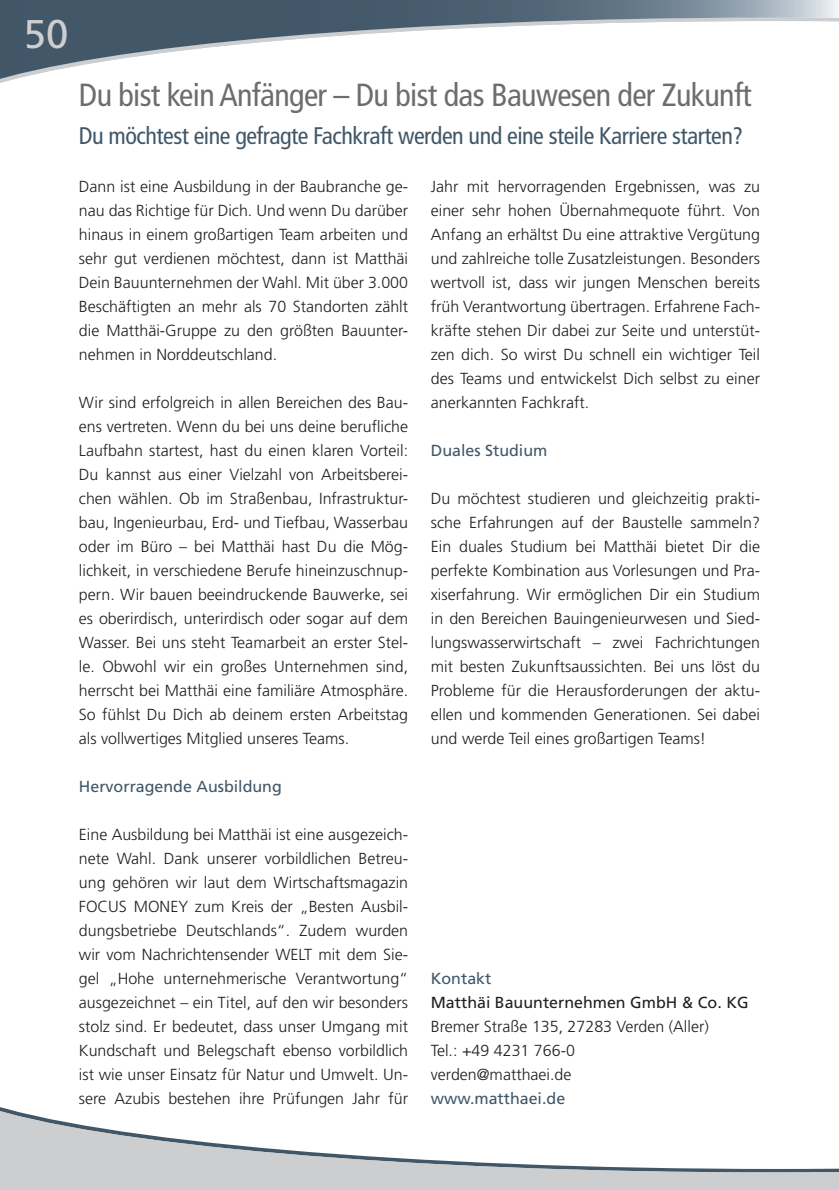
<style>
.page{position:relative;width:839px;height:1190px;background:#fff}
.page>*{position:absolute;margin:0;border:0;box-sizing:border-box;transform-origin:0 0}
.t1{font:40px "Frutiger LT Std";color:#cdced0}
.t2{font:condensed 32px "Frutiger LT Std";letter-spacing:-.02em;color:#6c6d70}
.t3{font:condensed 24px "Frutiger LT Std";letter-spacing:-.02em;color:#415768}
.t4{font:300 16px/24px "Frutiger LT Std";color:#231f20;text-align:justify}
.t5{font:16px "Frutiger LT Std";color:#415768}
.t6{font:16px "Frutiger LT Std";color:#231f20}
</style>
<div class="page">
<svg style="left:0;top:0;width:838px;height:83px"></svg>
<svg style="left:0;top:1107px;width:838px;height:83px"></svg>
<h1 class="t1" style="left:24px;top:11px;width:46px">50</h1>
<h2 class="t2" style="left:79px;top:76px;width:674px">Du bist kein Anfänger – Du bist das Bauwesen der Zukunft</h2>
<h3 class="t3" style="left:79px;top:121px;width:665px">Du möchtest eine gefragte Fachkraft werden und eine steile Karriere starten?</h3>
<p class="t4" style="left:79px;top:174px;width:330px">Dann ist eine Ausbildung in der Baubranche ge&shy;nau das Richtige für Dich. Und wenn Du darüber hinaus in einem großartigen Team arbeiten und sehr gut verdienen möchtest, dann ist Matthäi Dein Bauunternehmen der Wahl. Mit über 3.000<br>Beschäftigten an mehr als 70 Standorten zählt die Matthäi-Gruppe zu den größten Bauunter&shy;nehmen in Norddeutschland.</p>
<p class="t4" style="left:79px;top:390px;width:330px">Wir sind erfolgreich in allen Bereichen des Bau&shy;ens vertreten. Wenn du bei uns deine berufliche Laufbahn startest, hast du einen klaren Vorteil:<br>Du kannst aus einer Vielzahl von Arbeitsberei&shy;chen wählen. Ob im Straßenbau, Infrastruktur&shy;bau, Ingenieurbau, Erd- und Tiefbau, Wasserbau oder im Büro – bei Matthäi hast Du die Mög&shy;lichkeit, in verschiedene Berufe hineinzuschnup&shy;pern. Wir bauen beeindruckende Bauwerke, sei es oberirdisch, unterirdisch oder sogar auf dem Wasser. Bei uns steht Teamarbeit an erster Stel&shy;le. Obwohl wir ein großes Unternehmen sind, herrscht bei Matthäi eine familiäre Atmosphäre.<br>So fühlst Du Dich ab deinem ersten Arbeitstag als vollwertiges Mitglied unseres Teams.</p>
<p class="t5" style="left:79px;top:777px;width:204px">Hervorragende Ausbildung</p>
<p class="t4" style="left:79px;top:822px;width:330px">Eine Ausbildung bei Matthäi ist eine ausgezeich&shy;nete Wahl. Dank unserer vorbildlichen Betreu&shy;ung gehören wir laut dem Wirtschaftsmagazin FOCUS MONEY zum Kreis der „Besten Ausbil&shy;dungsbetriebe Deutschlands“. Zudem wurden wir vom Nachrichtensender WELT mit dem Sie&shy;gel „Hohe unternehmerische Verantwortung“ ausgezeichnet – ein Titel, auf den wir besonders stolz sind. Er bedeutet, dass unser Umgang mit Kundschaft und Belegschaft ebenso vorbildlich ist wie unser Einsatz für Natur und Umwelt. Un&shy;sere Azubis bestehen ihre Prüfungen Jahr für</p>
<p class="t4" style="left:430px;top:174px;width:330px">Jahr mit hervorragenden Ergebnissen, was zu einer sehr hohen Übernahmequote führt. Von Anfang an erhältst Du eine attraktive Vergütung und zahlreiche tolle Zusatzleistungen. Besonders wertvoll ist, dass wir jungen Menschen bereits früh Verantwortung übertragen. Erfahrene Fach&shy;kräfte stehen Dir dabei zur Seite und unterstüt&shy;zen dich. So wirst Du schnell ein wichtiger Teil des Teams und entwickelst Dich selbst zu einer anerkannten Fachkraft.</p>
<p class="t5" style="left:430px;top:441px;width:118px">Duales Studium</p>
<p class="t4" style="left:430px;top:486px;width:330px">Du möchtest studieren und gleichzeitig prakti&shy;sche Erfahrungen auf der Baustelle sammeln?<br>Ein duales Studium bei Matthäi bietet Dir die perfekte Kombination aus Vorlesungen und Pra&shy;xiserfahrung. Wir ermöglichen Dir ein Studium in den Bereichen Bauingenieurwesen und Sied&shy;lungswasserwirtschaft – zwei Fachrichtungen mit besten Zukunftsaussichten. Bei uns löst du Probleme für die Herausforderungen der aktu&shy;ellen und kommenden Generationen. Sei dabei und werde Teil eines großartigen Teams!</p>
<p class="t5" style="left:430px;top:969px;width:62px">Kontakt</p>
<p class="t6" style="left:430px;top:993px;width:319px">Matthäi Bauunternehmen GmbH &amp; Co. KG</p>
<p class="t4" style="left:430px;top:1014px;width:279px;text-align:left">Bremer Straße 135, 27283 Verden (Aller)<br>Tel.: +49 4231 766-0 verden@matthaei.de</p>
<p class="t5" style="left:430px;top:1089px;width:136px">www.matthaei.de</p>
</div>
